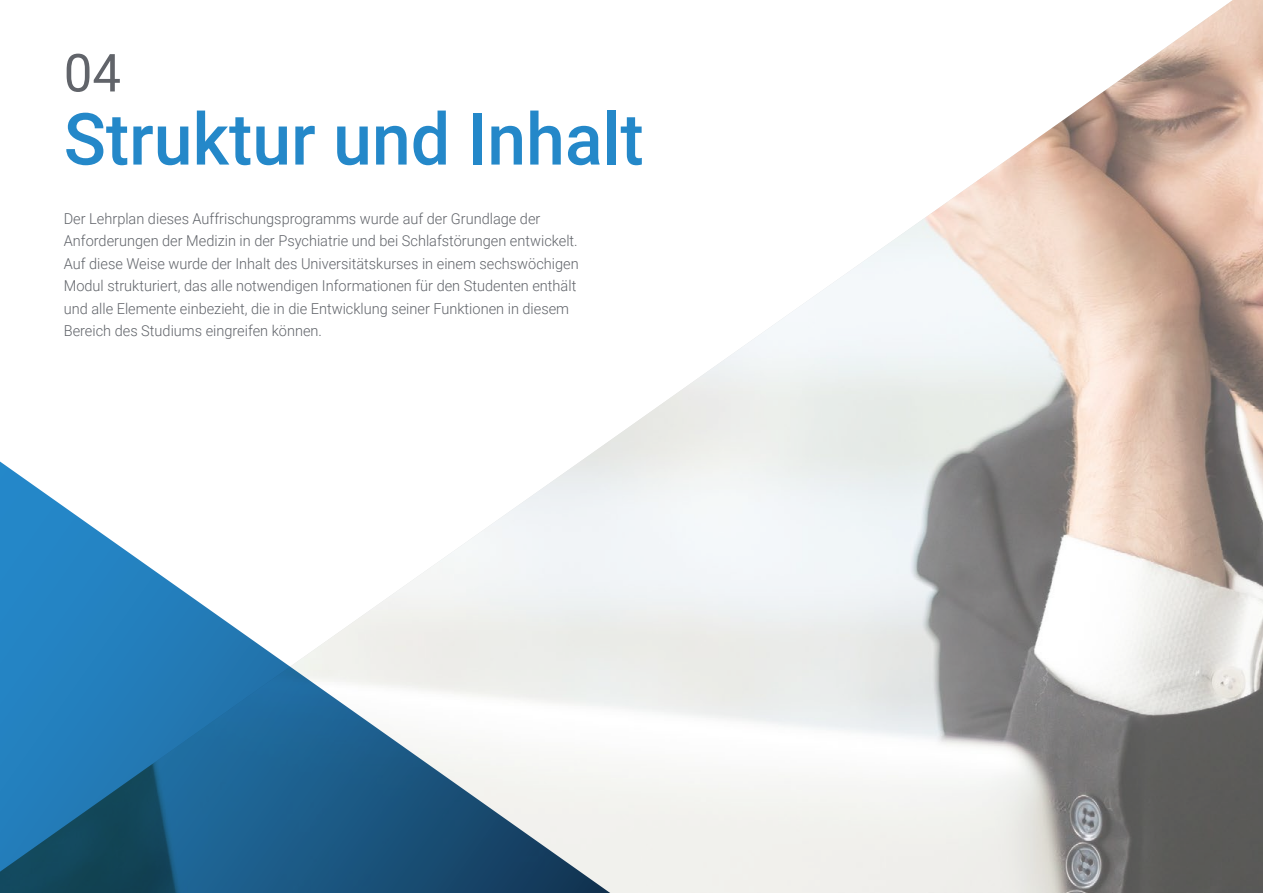
<style>
.page{position:relative;width:1263px;height:893px;background:#fff}
.page>*{position:absolute;margin:0;border:0;box-sizing:border-box;transform-origin:0 0}
.t1{font:500 72px "Roboto";color:#2488c9}
.t2{font:52.5px "Roboto";color:#61646a}
.t3{font:300 15px/22.5px "Roboto";color:#61646a}
</style>
<div class="page">
<img style="left:602px;top:0;width:661px;height:893px">
<svg style="left:0;top:446px;width:640px;height:447px"></svg>
<h2 class="t2" style="left:64px;top:36px;width:59px">04</h2>
<h1 class="t1" style="left:64px;top:89px;width:581px">Struktur und Inhalt</h1>
<p class="t3" style="left:64px;top:207px;width:516px">Der Lehrplan dieses Auffrischungsprogramms wurde auf der Grundlage der Anforderungen der Medizin in der Psychiatrie und bei Schlafstörungen entwickelt.<br>Auf diese Weise wurde der Inhalt des Universitätskurses in einem sechswöchigen Modul strukturiert, das alle notwendigen Informationen für den Studenten enthält und alle Elemente einbezieht, die in die Entwicklung seiner Funktionen in diesem Bereich des Studiums eingreifen können.</p>
</div>
